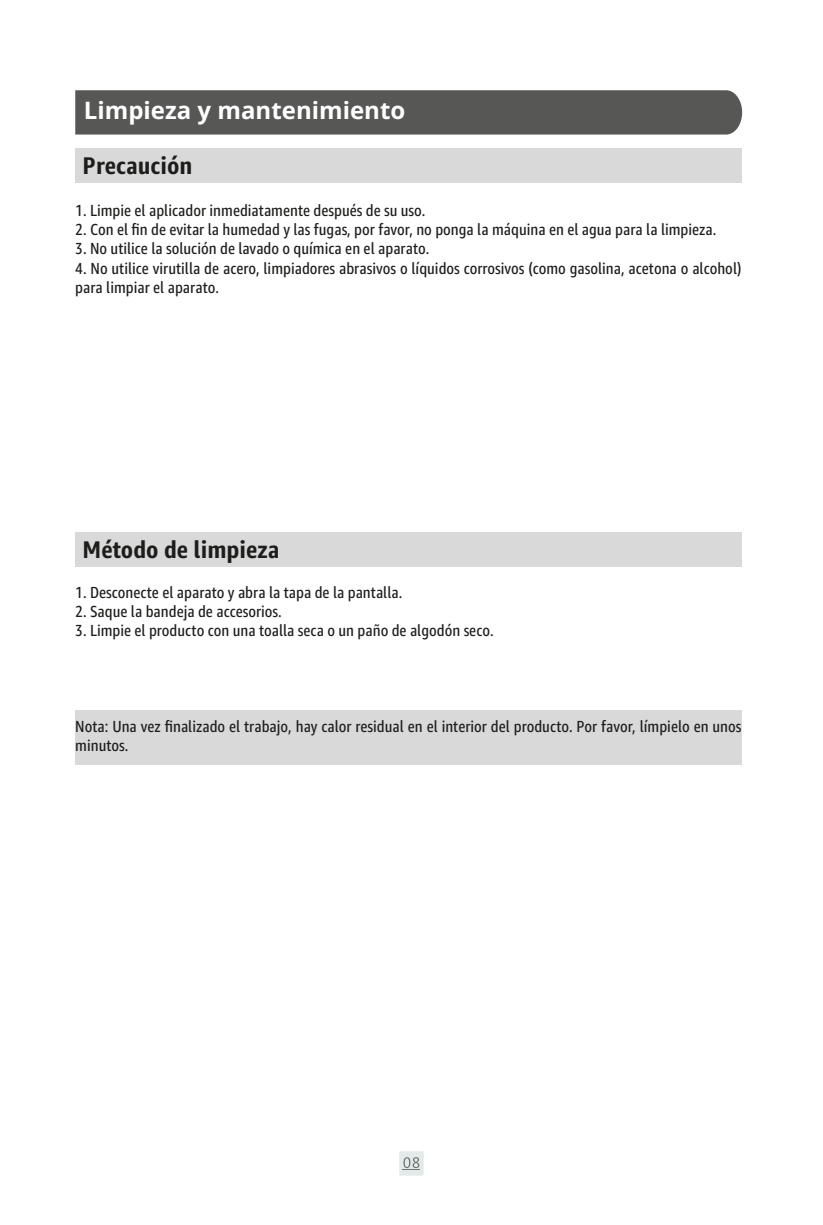
<style>
.page{position:relative;width:823px;height:1225px;background:#fff}
.page>*{position:absolute;margin:0;border:0;box-sizing:border-box;transform-origin:0 0}
.t1{font:700 24px "Amazon Ember Cd RC";color:#1d1d1b;scale:1.06 1}
.t2{font:700 24px "Open Sans";color:#fff}
.t3{font:16px/19.2px "Amazon Ember Cd RC";color:#1d1d1b}
</style>
<div class="page">
<div style="left:75px;top:148px;width:666px;height:34px;background:#d9d9d9"></div>
<div style="left:75px;top:532px;width:666px;height:34px;background:#d9d9d9"></div>
<div style="left:74px;top:710px;width:667px;height:55px;background:#d9d9d9"></div>
<div style="left:399px;top:1151px;width:24px;height:24px;background:#e2ebe9"></div>
<svg style="left:402px;top:1157px;width:18px;height:13px"></svg>
<div style="left:75px;top:90px;width:666px;height:45px;background:#575756"></div>
<h1 class="t2" style="left:84px;top:94px;width:323px">Limpieza y mantenimiento</h1>
<h1 class="t1" style="left:83px;top:151px;width:105px">Precaución</h1>
<p class="t3" style="left:75px;top:201px;width:351px">1. Limpie el aplicador inmediatamente después de su uso.</p>
<p class="t3" style="left:75px;top:220px;width:642px">2. Con el fin de evitar la humedad y las fugas, por favor, no ponga la máquina en el agua para la limpieza.</p>
<p class="t3" style="left:75px;top:239px;width:355px">3. No utilice la solución de lavado o química en el aparato.</p>
<p class="t3" style="left:75px;top:258px;width:667px">4. No utilice virutilla de acero, limpiadores abrasivos o líquidos corrosivos (como gasolina, acetona o alcohol) para limpiar el aparato.</p>
<h1 class="t1" style="left:83px;top:534px;width:187px">Método de limpieza</h1>
<p class="t3" style="left:75px;top:582px;width:328px">1. Desconecte el aparato y abra la tapa de la pantalla.</p>
<p class="t3" style="left:75px;top:601px;width:208px">2. Saque la bandeja de accesorios.</p>
<p class="t3" style="left:75px;top:621px;width:419px">3. Limpie el producto con una toalla seca o un paño de algodón seco.</p>
<p class="t3" style="left:75px;top:716px;width:667px">Nota: Una vez finalizado el trabajo, hay calor residual en el interior del producto. Por favor, límpielo en unos minutos.</p>
</div>
